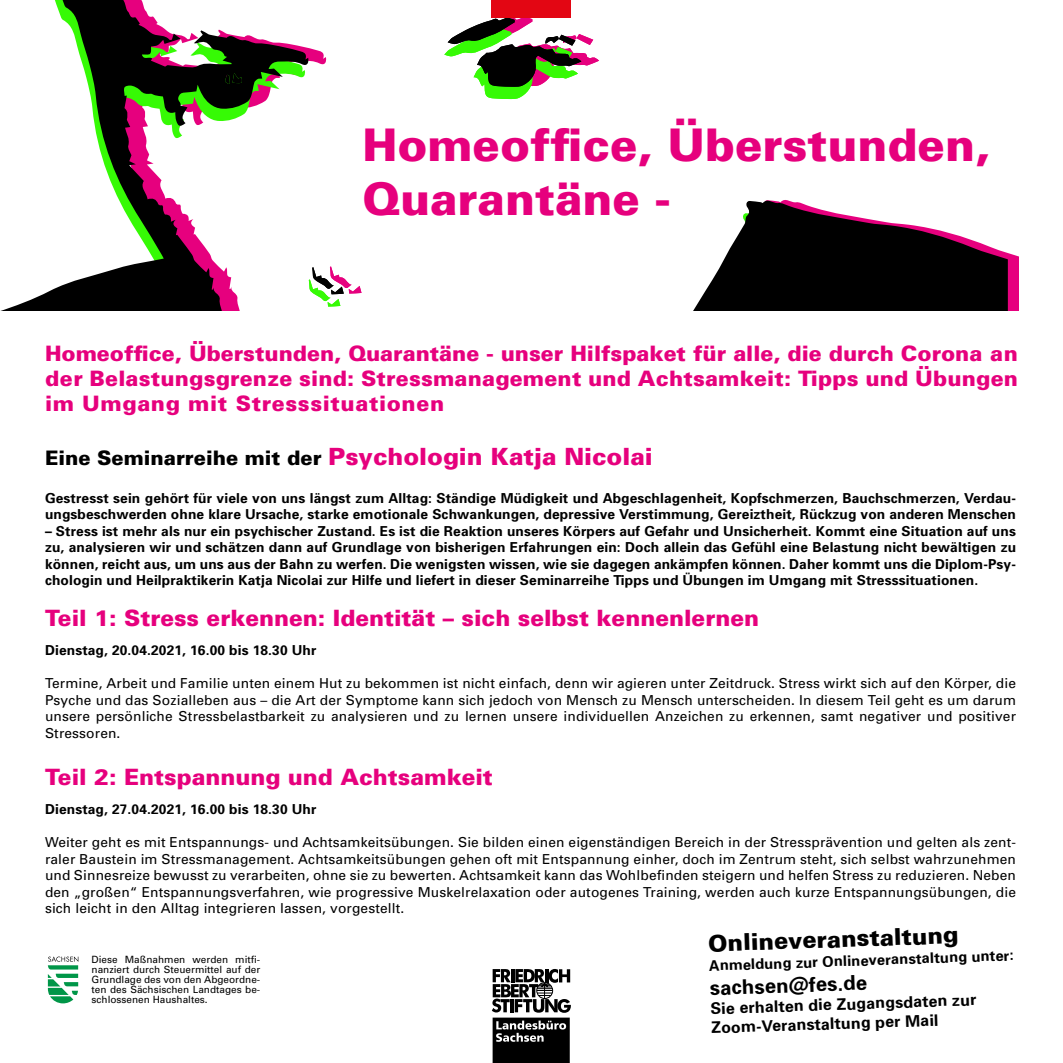
<style>
.page{position:relative;width:1063px;height:1063px;background:#fff}
.page>*{position:absolute;margin:0;border:0;box-sizing:border-box;transform-origin:0 0}
.t1{font:900 45px/54px "Univers";color:#e6007d}
.t2{font:900 23.75px "Univers";color:#e6007d}
.t3{font:900 23.25px "Univers";color:#000}
.t4{font:900 22.5px "Univers";color:#e6007d}
.t5{font:900 21.25px/25px "Univers";letter-spacing:.03em;color:#e6007d;text-align:justify}
.t6{font:700 20.25px "Univers";color:#000}
.t7{font:700 16px/19.1px "Univers";color:#000}
.t8{font:700 14.62px "Univers";color:#000}
.t9{font:13.75px/16.5px "Univers";letter-spacing:.01em;color:#000;text-align:justify}
.t10{font:700 13.75px/16.5px "Univers";letter-spacing:.01em;color:#000}
.t11{font:10px/10px "Univers";color:#000;text-align:justify}
.s1{font-size:20px;color:#000}
</style>
<div class="page">
<svg style="left:48px;top:956px;width:30px;height:47px"></svg>
<svg style="left:492px;top:969px;width:79px;height:94px"></svg>
<svg style="left:3px;top:0;width:1005px;height:310px"></svg>
<svg style="left:256px;top:17px;width:325px;height:293px"></svg>
<svg style="left:222px;top:72px;width:39px;height:24px"></svg>
<svg style="left:309px;top:266px;width:53px;height:41px"></svg>
<svg style="left:444px;top:16px;width:155px;height:83px"></svg>
<div style="left:492px;top:0;width:79px;height:17px;background:#e30613"></div>
<h1 class="t1" style="left:363px;top:117px;width:629px">Homeoffice, Überstunden,<br>Quarantäne -</h1>
<h3 class="t5" style="left:45px;top:341px;width:975px">Homeoffice, Überstunden, Quarantäne - unser Hilfspaket für alle, die durch Corona an der Belastungsgrenze sind: Stressmanagement und Achtsamkeit: Tipps und Übungen im Umgang mit Stresssituationen</h3>
<h2 class="t2" style="left:45px;top:442px;width:609px"><span class="s1">Eine Seminarreihe mit der</span> Psychologin Katja Nicolai</h2>
<p class="t10" style="left:45px;top:490px;width:973px">Gestresst sein gehört für viele von uns längst zum Alltag: Ständige Müdigkeit und Abgeschlagenheit, Kopfschmerzen, Bauchschmerzen, Verdau&shy;ungsbeschwerden ohne klare Ursache, starke emotionale Schwankungen, depressive Verstimmung, Gereiztheit, Rückzug von anderen Menschen</p>
<p class="t10" style="left:45px;top:523px;width:973px;text-align:justify">– Stress ist mehr als nur ein psychischer Zustand. Es ist die Reaktion unseres Körpers auf Gefahr und Unsicherheit. Kommt eine Situation auf uns zu, analysieren wir und schätzen dann auf Grundlage von bisherigen Erfahrungen ein: Doch allein das Gefühl eine Belastung nicht bewältigen zu können, reicht aus, um uns aus der Bahn zu werfen. Die wenigsten wissen, wie sie dagegen ankämpfen können. Daher kommt uns die Diplom-Psy&shy;chologin und Heilpraktikerin Katja Nicolai zur Hilfe und liefert in dieser Seminarreihe Tipps und Übungen im Umgang mit Stresssituationen.</p>
<h3 class="t4" style="left:45px;top:604px;width:716px">Teil 1: Stress erkennen: Identität – sich selbst kennenlernen</h3>
<p class="t10" style="left:45px;top:642px;width:273px">Dienstag, 20.04.2021, 16.00 bis 18.30 Uhr</p>
<p class="t9" style="left:45px;top:675px;width:973px">Termine, Arbeit und Familie unten einem Hut zu bekommen ist nicht einfach, denn wir agieren unter Zeitdruck. Stress wirkt sich auf den Körper, die Psyche und das Sozialleben aus – die Art der Symptome kann sich jedoch von Mensch zu Mensch unterscheiden. In diesem Teil geht es um darum unsere persönliche Stressbelastbarkeit zu analysieren und zu lernen unsere individuellen Anzeichen zu erkennen, samt negativer und positiver Stressoren.</p>
<h3 class="t4" style="left:45px;top:763px;width:449px">Teil 2: Entspannung und Achtsamkeit</h3>
<p class="t10" style="left:45px;top:801px;width:273px">Dienstag, 27.04.2021, 16.00 bis 18.30 Uhr</p>
<p class="t9" style="left:45px;top:834px;width:973px">Weiter geht es mit Entspannungs- und Achtsamkeitsübungen. Sie bilden einen eigenständigen Bereich in der Stressprävention und gelten als zent&shy;raler Baustein im Stressmanagement. Achtsamkeitsübungen gehen oft mit Entspannung einher, doch im Zentrum steht, sich selbst wahrzunehmen und Sinnesreize bewusst zu verarbeiten, ohne sie zu bewerten. Achtsamkeit kann das Wohlbefinden steigern und helfen Stress zu reduzieren. Neben den „großen“ Entspannungsverfahren, wie progressive Muskelrelaxation oder autogenes Training, werden auch kurze Entspannungsübungen, die sich leicht in den Alltag integrieren lassen, vorgestellt.</p>
<p class="t11" style="left:92px;top:955px;width:170px">Diese Maßnahmen werden mitfi&shy;nanziert durch Steuermittel auf der Grundlage des von den Abgeordne&shy;ten des Sächsischen Landtages be&shy;schlossenen Haushaltes.</p>
<h3 class="t3" style="left:708px;top:929px;width:252px;rotate:-2deg">Onlineveranstaltung</h3>
<p class="t8" style="left:709px;top:957px;width:306px;rotate:-2deg">Anmeldung zur Onlineveranstaltung unter:</p>
<h3 class="t6" style="left:709px;top:976px;width:159px;rotate:-2deg">sachsen@fes.de</h3>
<p class="t7" style="left:710px;top:999px;width:267px;rotate:-2deg">Sie erhalten die Zugangsdaten zur<br>Zoom-Veranstaltung per Mail</p>
</div>
